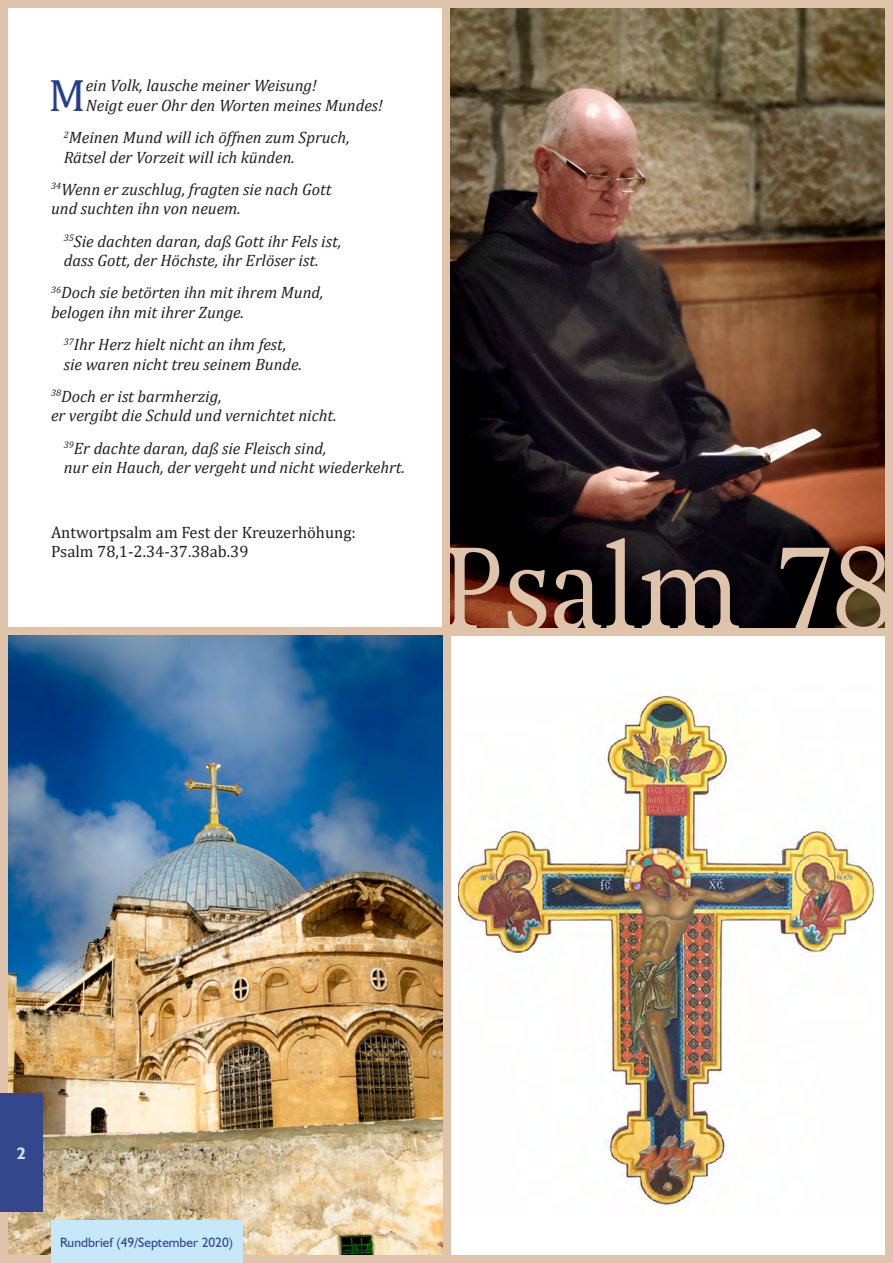
<style>
.page{position:relative;width:893px;height:1263px;background:#dfc3aa}
.page>*{position:absolute;margin:0;border:0;box-sizing:border-box;transform-origin:0 0}
.t1{font:117px "Adriane Text";color:#dfc3aa;scale:.91 1}
.Psalmverse{font:45.75px "Cambria";color:#253f8e}
.Psalmverse-2{font:italic 16.5px/19.5px "Cambria";color:#231f20}
.Psalmverse-3{font:16.5px/19.5px "Cambria";color:#231f20}
.t2{font:700 16.5px "Humanist 521 BT";color:#c6e8f9}
.t3{font:13.5px "Humanist 521 BT";color:#35478c}
</style>
<div class="page">
<img style="left:451px;top:9px;width:433px;height:618px">
<img style="left:9px;top:636px;width:433px;height:618px">
<div style="left:9px;top:9px;width:433px;height:618px;background:#fff"></div>
<div style="left:451px;top:636px;width:433px;height:618px;background:#fff"></div>
<img style="left:458px;top:695px;width:419px;height:511px">
<div style="left:51px;top:1220px;width:191px;height:43px;background:#c6e8f9"></div>
<div style="left:0;top:1093px;width:43px;height:119px;background:#35478c"></div>
<p class="Psalmverse" style="left:48px;top:68px;width:39px">M</p>
<p class="Psalmverse-2" style="left:86px;top:75px;width:299px">ein Volk, lausche meiner Weisung!<br>Neigt euer Ohr den Worten meines Mundes!</p>
<p class="Psalmverse-2" style="left:64px;top:127px;width:287px"><sup>2</sup>Meinen Mund will ich öffnen zum Spruch,<br>Rätsel der Vorzeit will ich künden.</p>
<p class="Psalmverse-2" style="left:51px;top:179px;width:282px"><sup>34</sup>Wenn er zuschlug, fragten sie nach Gott und suchten ihn von neuem.</p>
<p class="Psalmverse-2" style="left:64px;top:231px;width:279px"><sup>35</sup>Sie dachten daran, daß Gott ihr Fels ist, dass Gott, der Höchste, ihr Erlöser ist.</p>
<p class="Psalmverse-2" style="left:51px;top:282px;width:274px"><sup>36</sup>Doch sie betörten ihn mit ihrem Mund, belogen ihn mit ihrer Zunge.</p>
<p class="Psalmverse-2" style="left:64px;top:334px;width:240px"><sup>37</sup>Ihr Herz hielt nicht an ihm fest, sie waren nicht treu seinem Bunde.</p>
<p class="Psalmverse-2" style="left:51px;top:386px;width:287px"><sup>38</sup>Doch er ist barmherzig,<br>er vergibt die Schuld und vernichtet nicht.</p>
<p class="Psalmverse-2" style="left:64px;top:438px;width:343px"><sup>39</sup>Er dachte daran, daß sie Fleisch sind,<br>nur ein Hauch, der vergeht und nicht wiederkehrt.</p>
<p class="Psalmverse-3" style="left:51px;top:522px;width:306px">Antwortpsalm am Fest der Kreuzerhöhung:<br>Psalm 78,1-2.34-37.38ab.39</p>
<p class="t1" style="left:440px;top:508px;width:500px">Psalm 78</p>
<p class="t2" style="left:17px;top:1143px;width:10px">2</p>
<p class="t3" style="left:60px;top:1234px;width:174px">Rundbrief (49/September 2020)</p>
</div>
